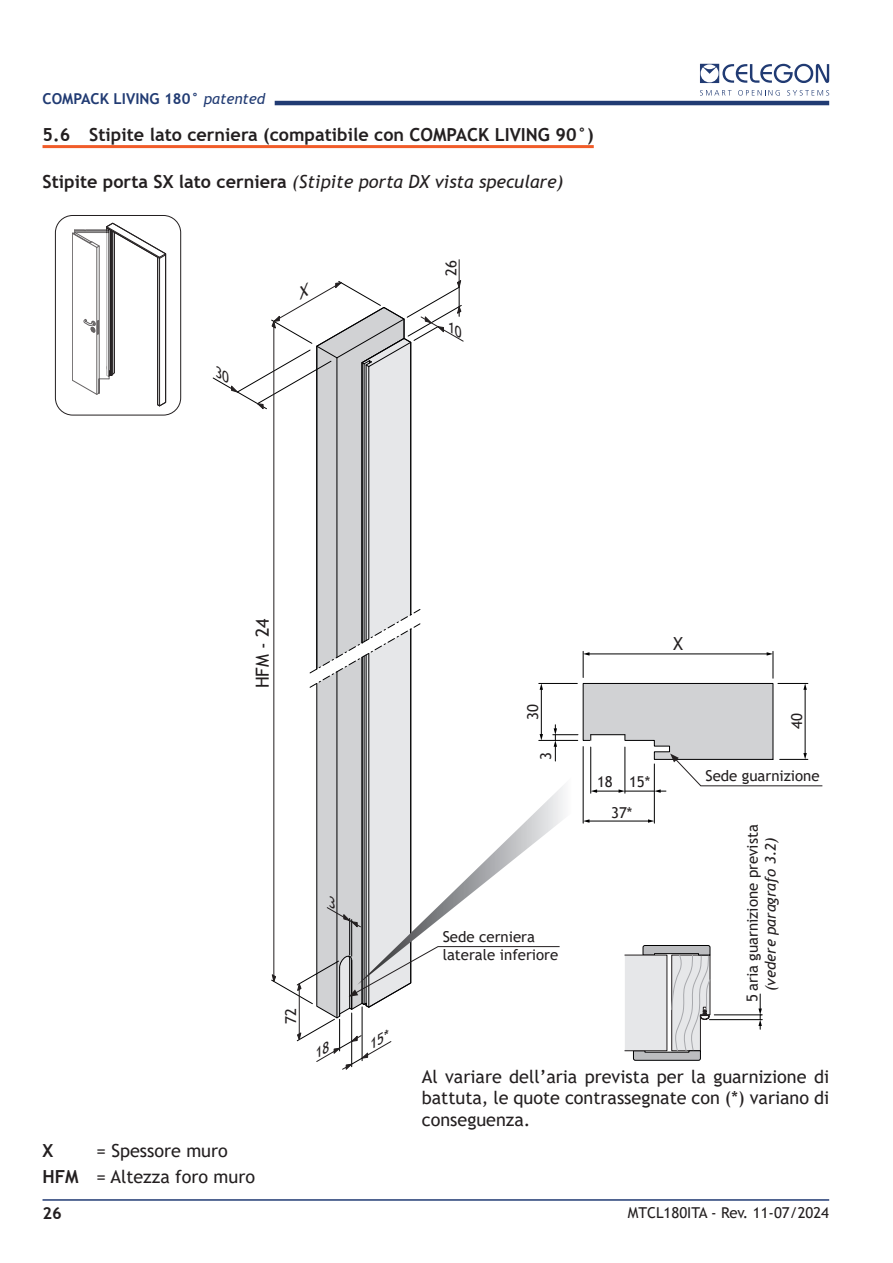
<style>
.page{position:relative;width:893px;height:1263px;background:#fff}
.page>*{position:absolute;margin:0;border:0;box-sizing:border-box;transform-origin:0 0}
.Corpo_testo{font:18px/21.6px "Trebuchet MS";color:#231f20;text-align:justify}
.Corpo_testo-2{font:italic 18px "Trebuchet MS";color:#231f20}
.Sottotitolo{font:700 18px "Trebuchet MS";color:#231f20}
.Rientro{font:18px "Trebuchet MS";color:#231f20}
.Rientro-2{font:700 18px "Trebuchet MS";color:#231f20}
.t1{font:700 16.5px "Trebuchet MS";color:#231f20}
.Testo_disegno{font:15px/18px "Trebuchet MS";color:#231f20}
.t2{font:700 15px "Trebuchet MS";color:#213b73}
.Testo_disegno-2{font:italic 15px "Trebuchet MS";color:#231f20}
.s1{font-weight:400;font-style:italic}
.s2{font-weight:700;font-style:normal}
.s3{font-weight:700}
</style>
<div class="page">
<hr style="left:43px;top:1199px;width:786px;height:2px;background:#213b73">
<hr style="left:275px;top:101px;width:554px;height:4px;background:#213b73">
<svg style="left:700px;top:90px;width:32px;height:6px"></svg>
<svg style="left:738px;top:90px;width:42px;height:6px"></svg>
<svg style="left:787px;top:90px;width:42px;height:6px"></svg>
<svg style="left:700px;top:64px;width:129px;height:19px"></svg>
<svg style="left:72px;top:223px;width:94px;height:183px"></svg>
<div style="left:55px;top:215px;width:126px;height:200px;border:1px solid #231f20;border-radius:17px"></div>
<hr style="left:43px;top:145px;width:551px;height:3px;background:#f15c29">
<svg style="left:213px;top:260px;width:610px;height:810px"></svg>
<p class="t2" style="left:43px;top:89px;width:224px">COMPACK LIVING 180° <span class="s1">patented</span></p>
<p class="Sottotitolo" style="left:43px;top:123px;width:553px">5.6 Stipite lato cerniera (compatibile con COMPACK LIVING 90°)</p>
<p class="Corpo_testo-2" style="left:43px;top:171px;width:522px"><span class="s2">Stipite porta SX lato cerniera</span> (Stipite porta DX vista speculare)</p>
<p class="Testo_disegno" style="left:442px;top:276px;width:17px;rotate:-90deg">26</p>
<p class="Corpo_testo" style="left:252px;top:688px;width:72px;rotate:-90deg">HFM - 24</p>
<p class="Testo_disegno" style="left:282px;top:1023px;width:17px;rotate:-90deg">72</p>
<p class="Rientro-2" style="left:43px;top:1139px;width:12px">X</p>
<p class="Rientro" style="left:97px;top:1139px;width:133px">= Spessore muro</p>
<p class="Rientro" style="left:43px;top:1165px;width:214px"><span class="s3">HFM</span> = Altezza foro muro</p>
<p class="t1" style="left:43px;top:1203px;width:21px">26</p>
<p class="Testo_disegno" style="left:524px;top:720px;width:17px;rotate:-90deg">30</p>
<p class="Testo_disegno" style="left:537px;top:760px;width:9px;rotate:-90deg">3</p>
<p class="Testo_disegno" style="left:443px;top:927px;width:117px">Sede cerniera laterale inferiore</p>
<p class="Corpo_testo" style="left:673px;top:633px;width:12px">X</p>
<p class="Testo_disegno" style="left:597px;top:773px;width:55px">18 15*</p>
<p class="Testo_disegno" style="left:611px;top:804px;width:23px">37*</p>
<p class="Testo_disegno" style="left:788px;top:729px;width:17px;rotate:-90deg">40</p>
<p class="Testo_disegno" style="left:705px;top:766px;width:116px">Sede guarnizione</p>
<p class="Testo_disegno" style="left:743px;top:1002px;width:179px;rotate:-90deg">5 aria guarnizione prevista</p>
<p class="Testo_disegno-2" style="left:761px;top:991px;width:155px;rotate:-90deg">(vedere paragrafo 3.2)</p>
<p class="Corpo_testo" style="left:422px;top:1065px;width:409px">Al variare dell’aria prevista per la guarnizione di battuta, le quote contrassegnate con (*) variano di conseguenza.</p>
<p class="Testo_disegno" style="left:628px;top:1204px;width:203px">MTCL180ITA - Rev. 11-07/2024</p>
</div>
